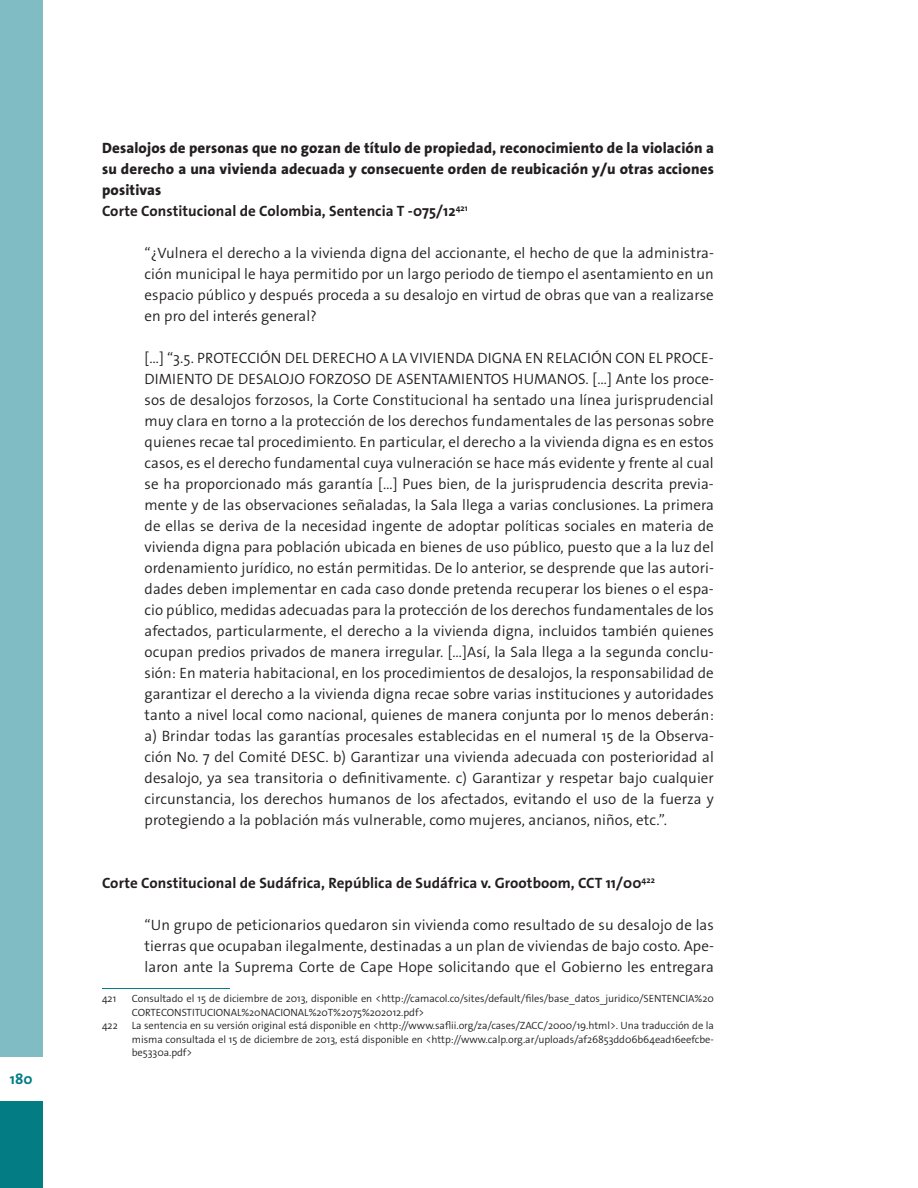
<style>
.page{position:relative;width:918px;height:1188px;background:#fff}
.page>*{position:absolute;margin:0;border:0;box-sizing:border-box;transform-origin:0 0}
.t1{font:300 15px/21px "The Sans Os F";letter-spacing:.005em;color:#231f20;text-align:justify}
.t2{font:800 15px/21px "The Sans Os F";letter-spacing:.01em;color:#231f20}
.t3{font:700 15px "The Sans Os F";letter-spacing:.005em;color:#231f20}
.t4{font:700 15px "The Sans Os F";color:#037d83}
.t5{font:300 10.5px/13.5px "The Sans Os F";letter-spacing:-.005em;color:#231f20}
.s1{font-weight:700}
</style>
<div class="page">
<div style="left:0;top:1101px;width:43px;height:87px;background:#037d83"></div>
<div style="left:0;top:0;width:43px;height:1056px;background:#80bcc3"></div>
<hr style="left:102px;top:988px;width:128px;height:1px;background:#037d83">
<p class="t4" style="left:10px;top:1070px;width:24px">180</p>
<p class="t2" style="left:102px;top:137px;width:613px">desalojos de personas que no gozan de título de propiedad, reconocimiento de la violación a su derecho a una vivienda adecuada y consecuente orden de reubicación y/u otras acciones positivas<br><span class="s1">Corte Constitucional de Colombia, Sentencia T -075/12</span><sup>421</sup></p>
<p class="t1" style="left:145px;top:242px;width:571px">“¿Vulnera el derecho a la vivienda digna del accionante, el hecho de que la administra&shy;ción municipal le haya permitido por un largo periodo de tiempo el asentamiento en un espacio público y después proceda a su desalojo en virtud de obras que van a realizarse en pro del interés general?</p>
<p class="t1" style="left:145px;top:347px;width:571px">[…] “3.5. PROTECCIÓN DEL DERECHO A LA VIVIENDA DIGNA EN RELACIÓN CON EL PROCE-DIMIENTO DE DESALOJO FORZOSO DE ASENTAMIENTOS HUMANOS. […] Ante los proce&shy;sos de desalojos forzosos, la Corte Constitucional ha sentado una línea jurisprudencial muy clara en torno a la protección de los derechos fundamentales de las personas sobre quienes recae tal procedimiento. En particular, el derecho a la vivienda digna es en estos casos, es el derecho fundamental cuya vulneración se hace más evidente y frente al cual se ha proporcionado más garantía […] Pues bien, de la jurisprudencia descrita previa&shy;mente y de las observaciones señaladas, la Sala llega a varias conclusiones. La primera de ellas se deriva de la necesidad ingente de adoptar políticas sociales en materia de vivienda digna para población ubicada en bienes de uso público, puesto que a la luz del ordenamiento jurídico, no están permitidas. De lo anterior, se desprende que las autori&shy;dades deben implementar en cada caso donde pretenda recuperar los bienes o el espa&shy;cio público, medidas adecuadas para la protección de los derechos fundamentales de los afectados, particularmente, el derecho a la vivienda digna, incluidos también quienes ocupan predios privados de manera irregular. […]Así, la Sala llega a la segunda conclu&shy;sión: En materia habitacional, en los procedimientos de desalojos, la responsabilidad de garantizar el derecho a la vivienda digna recae sobre varias instituciones y autoridades tanto a nivel local como nacional, quienes de manera conjunta por lo menos deberán: a) Brindar todas las garantías procesales establecidas en el numeral 15 de la Observa&shy;ción No. 7 del Comité DESC. b) Garantizar una vivienda adecuada con posterioridad al desalojo, ya sea transitoria o definitivamente. c) Garantizar y respetar bajo cualquier circunstancia, los derechos humanos de los afectados, evitando el uso de la fuerza y protegiendo a la población más vulnerable, como mujeres, ancianos, niños, etc.”.</p>
<p class="t3" style="left:102px;top:873px;width:554px">Corte Constitucional de Sudáfrica, República de Sudáfrica v. Grootboom, CCT 11/00<sup>422</sup></p>
<p class="t1" style="left:145px;top:914px;width:571px">“Un grupo de peticionarios quedaron sin vivienda como resultado de su desalojo de las tierras que ocupaban ilegalmente, destinadas a un plan de viviendas de bajo costo. Ape&shy;laron ante la Suprema Corte de Cape Hope solicitando que el Gobierno les entregara</p>
<p class="t5" style="left:102px;top:992px;width:16px">421</p>
<p class="t5" style="left:132px;top:992px;width:584px">Consultado el 15 de diciembre de 2013, disponible en &lt;http://camacol.co/sites/default/files/base_datos_juridico/SENTENCIA%20<br>CORTECONSTITUCIONAL%20NACIONAL%20T%2075%202012.pdf&gt;</p>
<p class="t5" style="left:102px;top:1019px;width:17px">422</p>
<p class="t5" style="left:132px;top:1019px;width:584px;text-align:justify">La sentencia en su versión original está disponible en &lt;http://www.saflii.org/za/cases/ZACC/2000/19.html&gt;. Una traducción de la misma consultada el 15 de diciembre de 2013, está disponible en &lt;http://www.calp.org.ar/uploads/af26853dd06b64ead16eefcbe&shy;be5330a.pdf&gt;</p>
</div>
